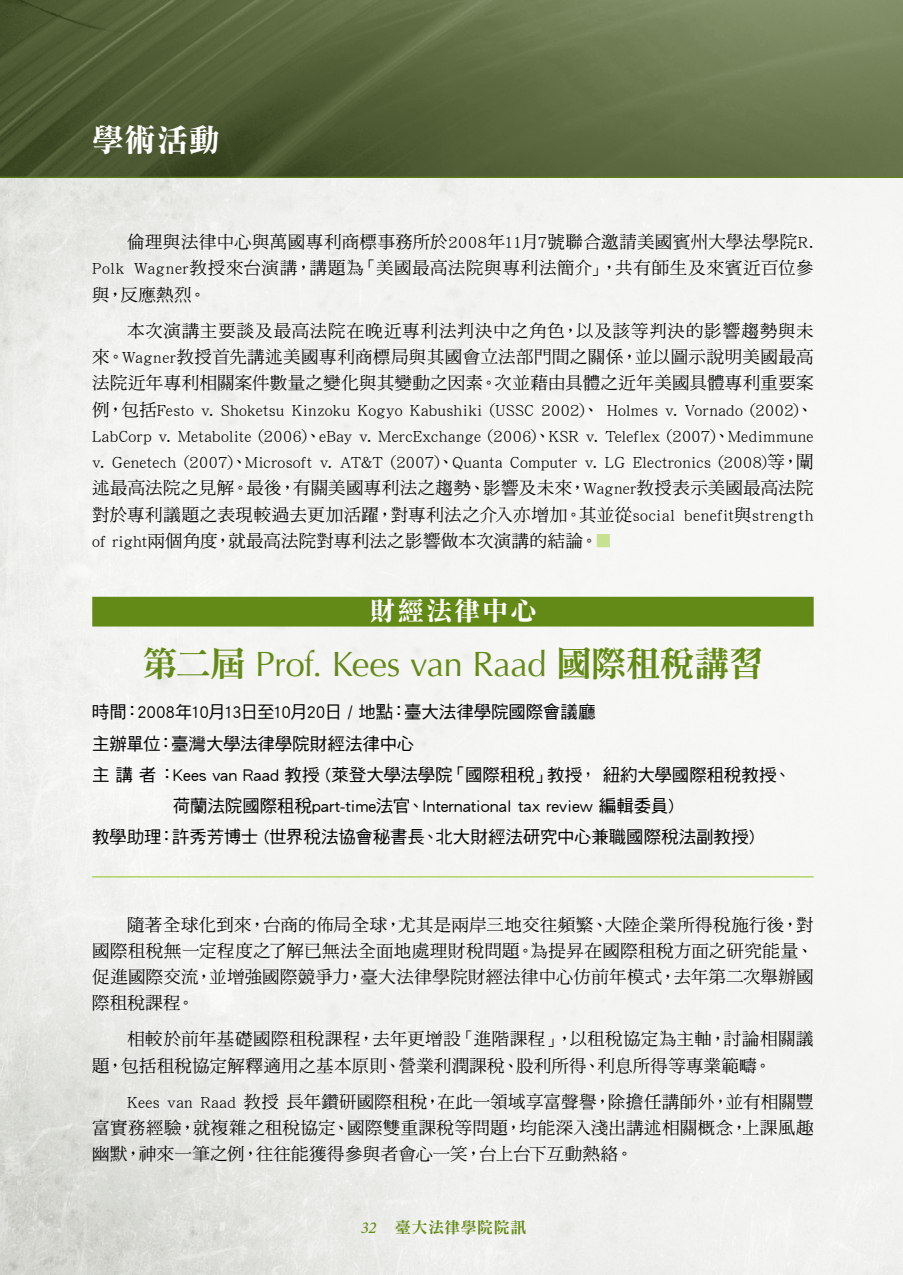
<style>
.page{position:relative;width:903px;height:1275px;background:#fff}
.page>*{position:absolute;margin:0;border:0;box-sizing:border-box;transform-origin:0 0}
.t1{font:35px "Optima";letter-spacing:-.015em;color:#638916}
.t2{font:31.5px "DF Li Song Std W7";color:#fff}
.t3{font:26.25px "DF Li Song Std W7";letter-spacing:.07em;color:#fff}
.t4{font:17.5px/26.2px "DF Ming Std W5";letter-spacing:.02em;color:#000;text-align:justify}
.t5{font:17.5px "DF Hei Std W5";letter-spacing:-.005em;color:#000}
.t6{font:17.5px "DF Hei Std W5";letter-spacing:-.025em;color:#000}
.t7{font:15.75px "DF Ming Std W9";letter-spacing:.045em;color:#638916}
.s1{color:#c7e18f}
.s2{font-family:"DF Ming Std W9"}
.s3{font-family:"Minion Pro";font-weight:500;font-style:italic;font-size:16.62px}
</style>
<div class="page">
<img style="left:0;top:0;width:903px;height:1275px">
<hr style="left:0;top:177px;width:903px;height:1px;background:#638916">
<img style="left:902px;top:0;width:1px;height:178px">
<div style="left:92px;top:597px;width:722px;height:29px;background:#638916"></div>
<hr style="left:92px;top:876px;width:722px;height:1px;background:#8ec320">
<h2 class="t2" style="left:92px;top:122px;width:130px">學術活動</h2>
<p class="t4" style="left:92px;top:229px;width:723px;text-indent:35px">倫理與法律中心與萬國專利商標事務所於2008年11月7號聯合邀請美國賓州大學法學院R.<br>Polk Wagner教授來台演講，講題為「美國最高法院與專利法簡介」，共有師生及來賓近百位參與，反應熱烈。</p>
<p class="t4" style="left:92px;top:317px;width:723px;text-indent:35px">本次演講主要談及最高法院在晚近專利法判決中之角色，以及該等判決的影響趨勢與未來。Wagner教授首先講述美國專利商標局與其國會立法部門間之關係，並以圖示說明美國最高法院近年專利相關案件數量之變化與其變動之因素。次並藉由具體之近年美國具體專利重要案例，包括Festo v. Shoketsu Kinzoku Kogyo Kabushiki (USSC 2002)、 Holmes v. Vornado (2002)、LabCorp v. Metabolite (2006)、eBay v. MercExchange (2006)、KSR v. Teleflex (2007)、Medimmune v. Genetech (2007)、Microsoft v. AT&amp;T (2007)、Quanta Computer v. LG Electronics (2008)等，闡述最高法院之見解。最後，有關美國專利法之趨勢、影響及未來，Wagner教授表示美國最高法院對於專利議題之表現較過去更加活躍，對專利法之介入亦增加。其並從social benefit與strength of right兩個角度，就最高法院對專利法之影響做本次演講的結論。<span class="s1">■</span></p>
<h3 class="t3" style="left:369px;top:597px;width:169px">財經法律中心</h3>
<h1 class="t1" style="left:142px;top:644px;width:623px"><span class="s2">第二屆</span> Prof. Kees van Raad <span class="s2">國際租稅講習</span></h1>
<p class="t6" style="left:92px;top:702px;width:505px">時間：2008年10月13日至10月20日 / 地點：臺大法律學院國際會議廳</p>
<p class="t5" style="left:92px;top:734px;width:323px">主辦單位：臺灣大學法律學院財經法律中心</p>
<p class="t5" style="left:92px;top:765px;width:701px">主講者：Kees van Raad 教授 (萊登大學法學院「國際租稅」教授， 紐約大學國際租稅教授、</p>
<p class="t5" style="left:173px;top:796px;width:503px">荷蘭法院國際租稅part-time法官、International tax review 編輯委員)</p>
<p class="t5" style="left:92px;top:827px;width:664px">教學助理：許秀芳博士 (世界稅法協會秘書長、北大財經法研究中心兼職國際稅法副教授)</p>
<p class="t4" style="left:92px;top:911px;width:723px;text-indent:35px">隨著全球化到來，台商的佈局全球，尤其是兩岸三地交往頻繁、大陸企業所得稅施行後，對國際租稅無一定程度之了解已無法全面地處理財稅問題。為提昇在國際租稅方面之研究能量、促進國際交流，並增強國際競爭力，臺大法律學院財經法律中心仿前年模式，去年第二次舉辦國際租稅課程。</p>
<p class="t4" style="left:92px;top:1026px;width:723px;text-indent:35px">相較於前年基礎國際租稅課程，去年更增設「進階課程」，以租稅協定為主軸，討論相關議題，包括租稅協定解釋適用之基本原則、營業利潤課稅、股利所得、利息所得等專業範疇。</p>
<p class="t4" style="left:92px;top:1088px;width:723px;text-indent:35px">Kees van Raad 教授 長年鑽研國際租稅，在此一領域享富聲譽，除擔任講師外，並有相關豐富實務經驗，就複雜之租稅協定、國際雙重課稅等問題，均能深入淺出講述相關概念，上課風趣幽默，神來一筆之例，往往能獲得參與者會心一笑，台上台下互動熱絡。</p>
<p class="t7" style="left:361px;top:1219px;width:167px"><span class="s3">32</span> 臺大法律學院院訊</p>
</div>
